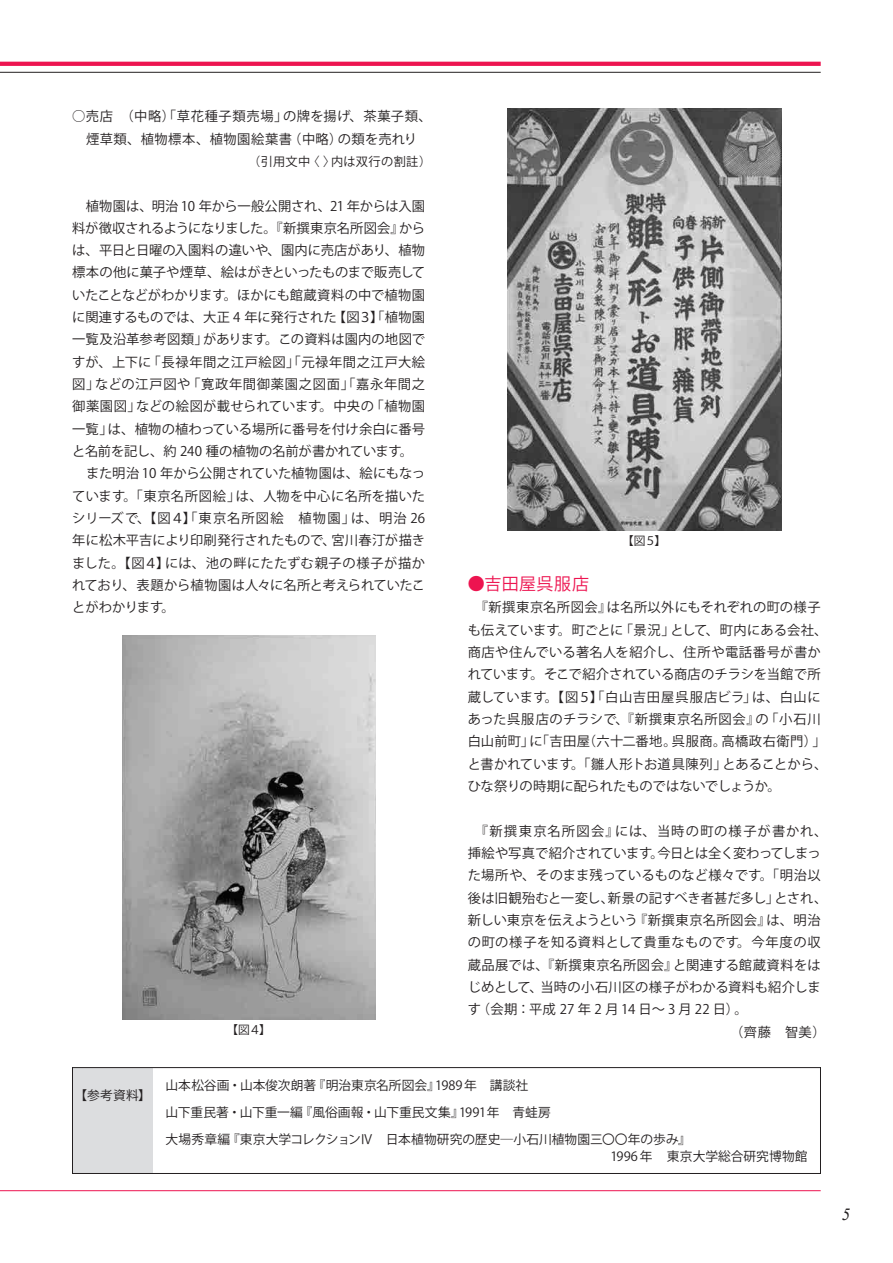
<style>
.page{position:relative;width:893px;height:1263px;background:#fff}
.page>*{position:absolute;margin:0;border:0;box-sizing:border-box;transform-origin:0 0}
.t1{font:16.95px "Koz Go Pr 6 N";letter-spacing:.03em;color:#ed1450}
.t2{font:italic 16.95px "Times New Roman";color:#231f20}
.t3{font:13.35px/22.4px "Koz Go Pr 6 N";letter-spacing:.01em;color:#231f20}
.t4{font:13.35px/22.4px "Koz Go Pr 6 N";letter-spacing:.035em;color:#231f20;text-align:center}
.t5{font:13.35px "Koz Go Pr 6 N";letter-spacing:-.025em;color:#231f20}
.t6{font:13.35px "Koz Go Pr 6 N";letter-spacing:.085em;color:#231f20}
.t7{font:12.75px/27.2px "Koz Go Pr 6 N";color:#231f20}
.t8{font:12.15px "Koz Go Pr 6 N";letter-spacing:.025em;color:#231f20}
.t9{font:11.7px "Koz Go Pr 6 N";color:#231f20}
</style>
<div class="page">
<hr style="left:0;top:72px;width:821px;height:1px;background:#231f20">
<hr style="left:0;top:1190px;width:821px;height:1px;background:#ed1450">
<svg style="left:0;top:62px;width:821px;height:4px;background:#ed1853"></svg>
<img style="left:507px;top:108px;width:274px;height:422px">
<img style="left:122px;top:635px;width:253px;height:384px">
<div style="left:72px;top:1067px;width:81px;height:106px;background:#dcdddf"></div>
<div style="left:72px;top:1067px;width:749px;height:107px;border:1px solid #231f20"></div>
<p class="t4" style="left:72px;top:105px;width:361px">○売店　（中略）「草花種子類売場」の牌を揚げ、茶菓子類、煙草類、植物標本、植物園絵葉書（中略）の類を売れり</p>
<p class="t8" style="left:248px;top:155px;width:185px">（引用文中〈 〉内は双行の割註）</p>
<p class="t3" style="left:72px;top:195px;width:354px">　植物園は、明治 10 年から一般公開され、21 年からは入園料が徴収されるようになりました。『新撰東京名所図会』からは、平日と日曜の入園料の違いや、園内に売店があり、植物標本の他に菓子や煙草、絵はがきといったものまで販売していたことなどがわかります。ほかにも館蔵資料の中で植物園に関連するものでは、大正 4 年に発行された【図３】「植物園一覧及沿革参考図類」があります。この資料は園内の地図ですが、上下に「長禄年間之江戸絵図」「元禄年間之江戸大絵図」などの江戸図や「寛政年間御薬園之図面」「嘉永年間之御薬園図」などの絵図が載せられています。中央の「植物園一覧」は、植物の植わっている場所に番号を付け余白に番号と名前を記し、約 240 種の植物の名前が書かれています。　また明治 10 年から公開されていた植物園は、絵にもなっています。「東京名所図絵」は、人物を中心に名所を描いたシリーズで、【図４】「東京名所図絵　植物園」は、明治 26年に松木平吉により印刷発行されたもので、宮川春汀が描きました。【図４】には、池の畔にたたずむ親子の様子が描かれており、表題から植物園は人々に名所と考えられていたことがわかります。</p>
<p class="t9" style="left:227px;top:1023px;width:46px">【図４】</p>
<p class="t9" style="left:622px;top:534px;width:46px">【図５】</p>
<p class="t1" style="left:468px;top:574px;width:123px">●吉田屋呉服店</p>
<p class="t3" style="left:468px;top:597px;width:361px">　『新撰東京名所図会』は名所以外にもそれぞれの町の様子も伝えています。町ごとに「景況」として、町内にある会社、商店や住んでいる著名人を紹介し、住所や電話番号が書かれています。そこで紹介されている商店のチラシを当館で所蔵しています。【図５】「白山吉田屋呉服店ビラ」は、白山にあった呉服店のチラシで、『新撰東京名所図会』の「小石川白山前町」に「吉田屋（六十二番地。呉服商。高橋政右衛門）」と書かれています。「雛人形トお道具陳列」とあることから、ひな祭りの時期に配られたものではないでしょうか。</p>
<p class="t6" style="left:468px;top:823px;width:361px">　『新撰東京名所図会』には、当時の町の様子が書かれ、</p>
<p class="t5" style="left:468px;top:845px;width:354px">挿絵や写真で紹介されています。今日とは全く変わってしまっ</p>
<p class="t3" style="left:468px;top:864px;width:354px">た場所や、そのまま残っているものなど様々です。「明治以</p>
<p class="t3" style="left:468px;top:887px;width:361px">後は旧観殆むと一変し、新景の記すべき者甚だ多し」とされ、</p>
<p class="t3" style="left:468px;top:909px;width:354px">新しい東京を伝えようという『新撰東京名所図会』は、明治</p>
<p class="t4" style="left:468px;top:931px;width:354px">の町の様子を知る資料として貴重なものです。今年度の収</p>
<p class="t4" style="left:468px;top:954px;width:354px">蔵品展では、『新撰東京名所図会』と関連する館蔵資料をは</p>
<p class="t3" style="left:468px;top:976px;width:354px">じめとして、当時の小石川区の様子がわかる資料も紹介しま</p>
<p class="t3" style="left:468px;top:998px;width:281px">す（会期：平成 27 年 2 月 14 日～ 3 月 22 日）。</p>
<p class="t3" style="left:730px;top:1021px;width:97px">（齊藤　智美）</p>
<p class="t7" style="left:74px;top:1082px;width:78px">【参考資料】</p>
<p class="t7" style="left:166px;top:1072px;width:527px">山本松谷画・山本俊次朗著『明治東京名所図会』1989 年　講談社<br>山下重民著・山下重一編『風俗画報・山下重民文集』1991年　青蛙房<br>大場秀章編『東京大学コレクションⅣ　日本植物研究の歴史―小石川植物園三〇〇年の歩み』</p>
<p class="t7" style="left:610px;top:1143px;width:199px">1996 年　東京大学総合研究博物館</p>
<p class="t2" style="left:842px;top:1202px;width:10px">5</p>
</div>
